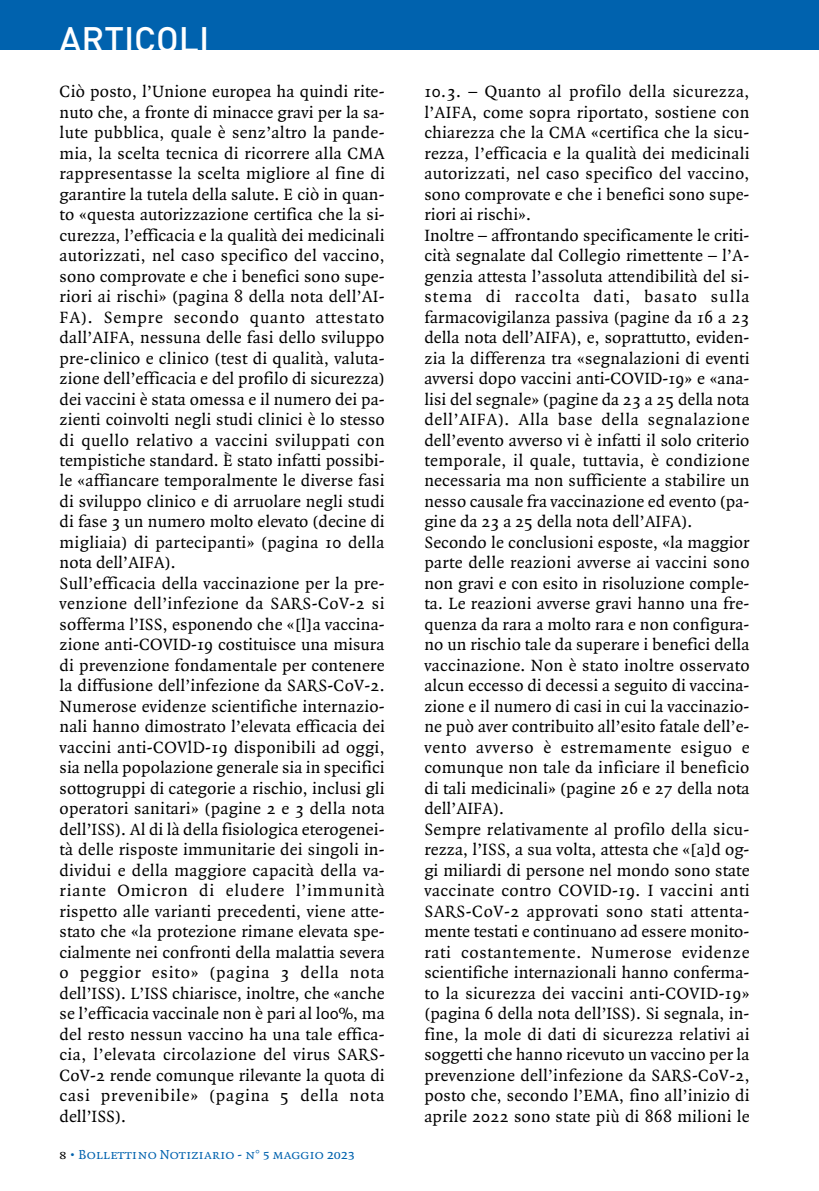
<style>
.page{position:relative;width:819px;height:1191px;background:#fff}
.page>*{position:absolute;margin:0;border:0;box-sizing:border-box;transform-origin:0 0}
.t1{font:500 35px "DIN";color:#fff}
.t2{font:17.5px/20.5px "Quadraat";letter-spacing:.01em;color:#000}
.t3{font:14px "Quadraat Small Caps";color:#0062ae}
.s1{color:#000}
</style>
<div class="page">
<div style="left:0;top:0;width:819px;height:50px;background:#0062ae"></div>
<h1 class="t1" style="left:60px;top:17px;width:151px">ARTICOLI</h1>
<p class="t2" style="left:60px;top:82px;width:327px">Ciò posto, l’Unione europea ha quindi rite&shy;nuto che, a fronte di minacce gravi per la sa&shy;lute pubblica, quale è senz’altro la pande&shy;mia, la scelta tecnica di ricorrere alla CMA rappresentasse la scelta migliore al fine di garantire la tutela della salute. E ciò in quan&shy;to «questa autorizzazione certifica che la si&shy;curezza, l’efficacia e la qualità dei medicinali autorizzati, nel caso specifico del vaccino, sono comprovate e che i benefici sono supe&shy;riori ai rischi» (pagina 8 della nota dell’AI-FA). Sempre secondo quanto attestato dall’AIFA, nessuna delle fasi dello sviluppo pre-clinico e clinico (test di qualità, valuta&shy;zione dell’efficacia e del profilo di sicurezza) dei vaccini è stata omessa e il numero dei pa&shy;zienti coinvolti negli studi clinici è lo stesso di quello relativo a vaccini sviluppati con tempistiche standard. È stato infatti possibi&shy;le «affiancare temporalmente le diverse fasi di sviluppo clinico e di arruolare negli studi di fase 3 un numero molto elevato (decine di migliaia) di partecipanti» (pagina 10 della nota dell’AIFA).<br>Sull’efficacia della vaccinazione per la pre&shy;venzione dell’infezione da SARS-CoV-2 si sofferma l’ISS, esponendo che «[l]a vaccina&shy;zione anti-COVID-19 costituisce una misura di prevenzione fondamentale per contenere la diffusione dell’infezione da SARS-CoV-2.<br>Numerose evidenze scientifiche internazio&shy;nali hanno dimostrato l’elevata efficacia dei vaccini anti-COVlD-19 disponibili ad oggi, sia nella popolazione generale sia in specifici sottogruppi di categorie a rischio, inclusi gli operatori sanitari» (pagine 2 e 3 della nota dell’ISS). Al di là della fisiologica eterogenei&shy;tà delle risposte immunitarie dei singoli in&shy;dividui e della maggiore capacità della va&shy;riante Omicron di eludere l’immunità rispetto alle varianti precedenti, viene atte&shy;stato che «la protezione rimane elevata spe&shy;cialmente nei confronti della malattia severa o peggior esito» (pagina 3 della nota dell’ISS). L’ISS chiarisce, inoltre, che «anche se l’efficacia vaccinale non è pari al l00%, ma del resto nessun vaccino ha una tale effica&shy;cia, l’elevata circolazione del virus SARS-CoV-2 rende comunque rilevante la quota di casi prevenibile» (pagina 5 della nota dell’ISS).</p>
<p class="t2" style="left:424px;top:82px;width:327px">10.3. – Quanto al profilo della sicurezza, l’AIFA, come sopra riportato, sostiene con chiarezza che la CMA «certifica che la sicu&shy;rezza, l’efficacia e la qualità dei medicinali autorizzati, nel caso specifico del vaccino, sono comprovate e che i benefici sono supe&shy;riori ai rischi».<br>Inoltre – affrontando specificamente le criti&shy;cità segnalate dal Collegio rimettente – l’A&shy;genzia attesta l’assoluta attendibilità del si&shy;stema di raccolta dati, basato sulla farmacovigilanza passiva (pagine da 16 a 23 della nota dell’AIFA), e, soprattutto, eviden&shy;zia la differenza tra «segnalazioni di eventi avversi dopo vaccini anti-COVID-19» e «ana&shy;lisi del segnale» (pagine da 23 a 25 della nota dell’AIFA). Alla base della segnalazione dell’evento avverso vi è infatti il solo criterio temporale, il quale, tuttavia, è condizione necessaria ma non sufficiente a stabilire un nesso causale fra vaccinazione ed evento (pa&shy;gine da 23 a 25 della nota dell’AIFA).<br>Secondo le conclusioni esposte, «la maggior parte delle reazioni avverse ai vaccini sono non gravi e con esito in risoluzione comple&shy;ta. Le reazioni avverse gravi hanno una fre&shy;quenza da rara a molto rara e non configura&shy;no un rischio tale da superare i benefici della vaccinazione. Non è stato inoltre osservato alcun eccesso di decessi a seguito di vaccina&shy;zione e il numero di casi in cui la vaccinazio&shy;ne può aver contribuito all’esito fatale dell’e&shy;vento avverso è estremamente esiguo e comunque non tale da inficiare il beneficio di tali medicinali» (pagine 26 e 27 della nota dell’AIFA).<br>Sempre relativamente al profilo della sicu&shy;rezza, l’ISS, a sua volta, attesta che «[a]d og&shy;gi miliardi di persone nel mondo sono state vaccinate contro COVID-19. I vaccini anti SARS-CoV-2 approvati sono stati attenta&shy;mente testati e continuano ad essere monito&shy;rati costantemente. Numerose evidenze scientifiche internazionali hanno conferma&shy;to la sicurezza dei vaccini anti-COVID-19» (pagina 6 della nota dell’ISS). Si segnala, in&shy;fine, la mole di dati di sicurezza relativi ai soggetti che hanno ricevuto un vaccino per la prevenzione dell’infezione da SARS-CoV-2, posto che, secondo l’EMA, fino all’inizio di aprile 2022 sono state più di 868 milioni le</p>
<p class="t3" style="left:60px;top:1147px;width:297px"><span class="s1">8</span> • Bollettino Notiziario - n° 5 maggio 2023</p>
</div>
